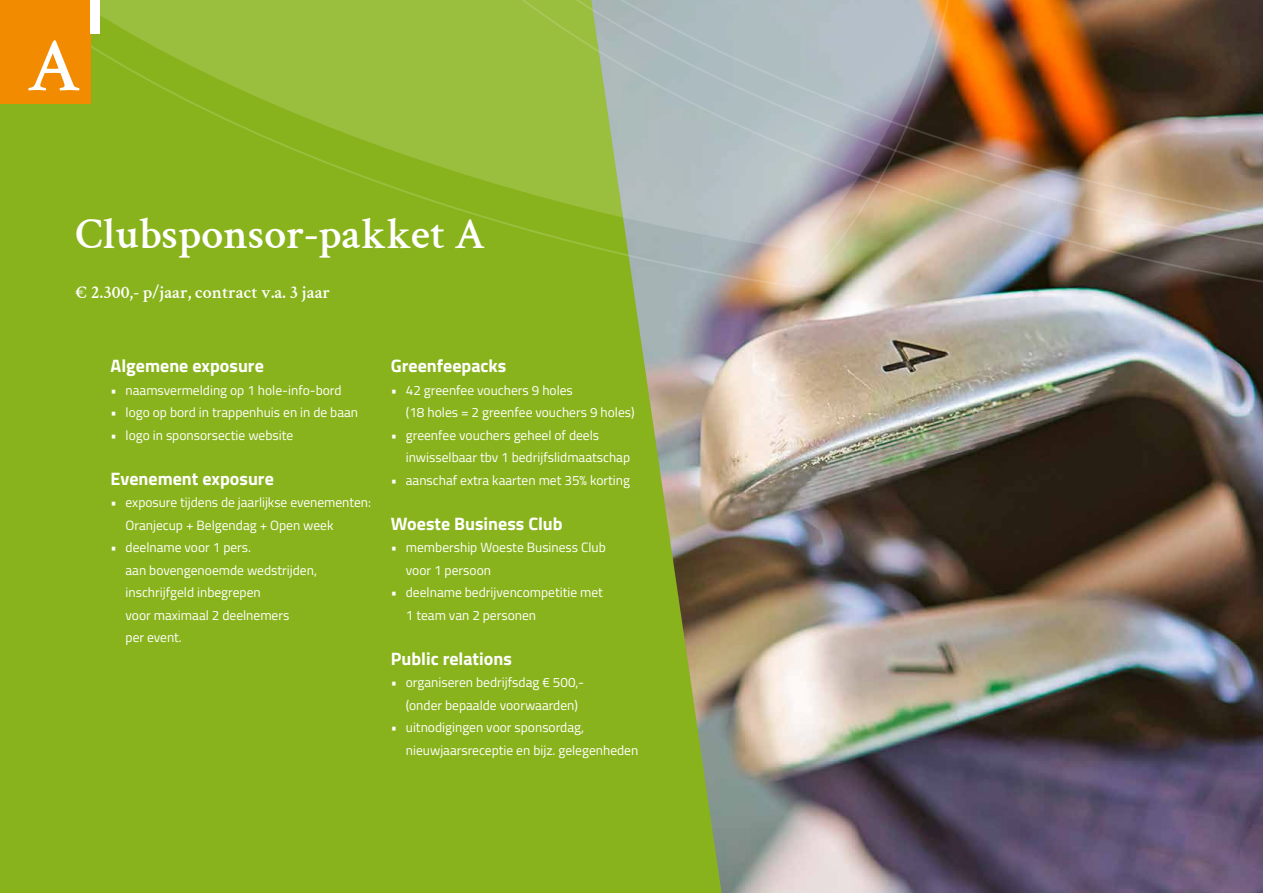
<style>
.page{position:relative;width:1263px;height:893px;background:#fff}
.page>*{position:absolute;margin:0;border:0;box-sizing:border-box;transform-origin:0 0}
.t1{font:600 76.8px "Crimson Text";color:#fff}
.t2{font:600 43.95px "Crimson Text";color:#fff}
.t3{font:700 18px "Titillium Web";color:#fff}
.t4{font:600 18px "Crimson Text";color:#fff}
.t5{font:13.5px/22.5px "Titillium Web";color:#fff}
</style>
<div class="page">
<img style="left:721px;top:289px;width:542px;height:604px">
<div style="left:0;top:289px;width:721px;height:604px;background:#89b31c"></div>
<div style="left:0;top:251px;width:363px;height:38px;background:#89b31c"></div>
<div style="left:0;top:224px;width:363px;height:27px;background:#89b31c"></div>
<svg style="left:0;top:0;width:363px;height:224px;background:#8eb626"></svg>
<img style="left:363px;top:251px;width:900px;height:38px">
<svg style="left:363px;top:224px;width:900px;height:27px;background:#a6af7c"></svg>
<img style="left:363px;top:0;width:900px;height:224px">
<div style="left:0;top:0;width:90px;height:103px;background:#f28b00"></div>
<div style="left:90px;top:0;width:10px;height:34px;background:#fff"></div>
<h1 class="t1" style="left:26px;top:11px;width:57px">A</h1>
<h2 class="t2" style="left:76px;top:202px;width:412px">Clubsponsor-pakket A</h2>
<h3 class="t4" style="left:76px;top:279px;width:256px">€ 2.300,- p/jaar, contract v.a. 3 jaar</h3>
<h3 class="t3" style="left:111px;top:352px;width:155px">Algemene exposure</h3>
<p class="t5" style="left:111px;top:378px;width:233px">• naamsvermelding op 1 hole-info-bord</p>
<p class="t5" style="left:111px;top:401px;width:249px">• logo op bord in trappenhuis en in de baan</p>
<p class="t5" style="left:111px;top:423px;width:184px">• logo in sponsorsectie website</p>
<h3 class="t3" style="left:111px;top:465px;width:165px">Evenement exposure</h3>
<p class="t5" style="left:126px;top:491px;width:247px;text-indent:-15px">• exposure tijdens de jaarlijkse evenementen:<br>Oranjecup + Belgendag + Open week</p>
<p class="t5" style="left:126px;top:536px;width:193px;text-indent:-15px">• deelname voor 1 pers.<br>aan bovengenoemde wedstrijden, inschrijfgeld inbegrepen<br>voor maximaal 2 deelnemers<br>per event.</p>
<h3 class="t3" style="left:391px;top:352px;width:117px">Greenfeepacks</h3>
<p class="t5" style="left:406px;top:378px;width:230px;text-indent:-15px">• 42 greenfee vouchers 9 holes<br>(18 holes = 2 greenfee vouchers 9 holes)</p>
<p class="t5" style="left:406px;top:423px;width:226px;text-indent:-15px">• greenfee vouchers geheel of deels inwisselbaar tbv 1 bedrijfslidmaatschap</p>
<p class="t5" style="left:391px;top:468px;width:241px">• aanschaf extra kaarten met 35% korting</p>
<h3 class="t3" style="left:391px;top:510px;width:173px">Woeste Business Club</h3>
<p class="t5" style="left:406px;top:536px;width:202px;text-indent:-15px">• membership Woeste Business Club voor 1 persoon</p>
<p class="t5" style="left:406px;top:581px;width:199px;text-indent:-15px">• deelname bedrijvencompetitie met<br>1 team van 2 personen</p>
<h3 class="t3" style="left:391px;top:645px;width:122px">Public relations</h3>
<p class="t5" style="left:406px;top:671px;width:180px;text-indent:-15px">• organiseren bedrijfsdag € 500,- (onder bepaalde voorwaarden)</p>
<p class="t5" style="left:406px;top:716px;width:234px;text-indent:-15px">• uitnodigingen voor sponsordag, nieuwjaarsreceptie en bijz. gelegenheden</p>
</div>
